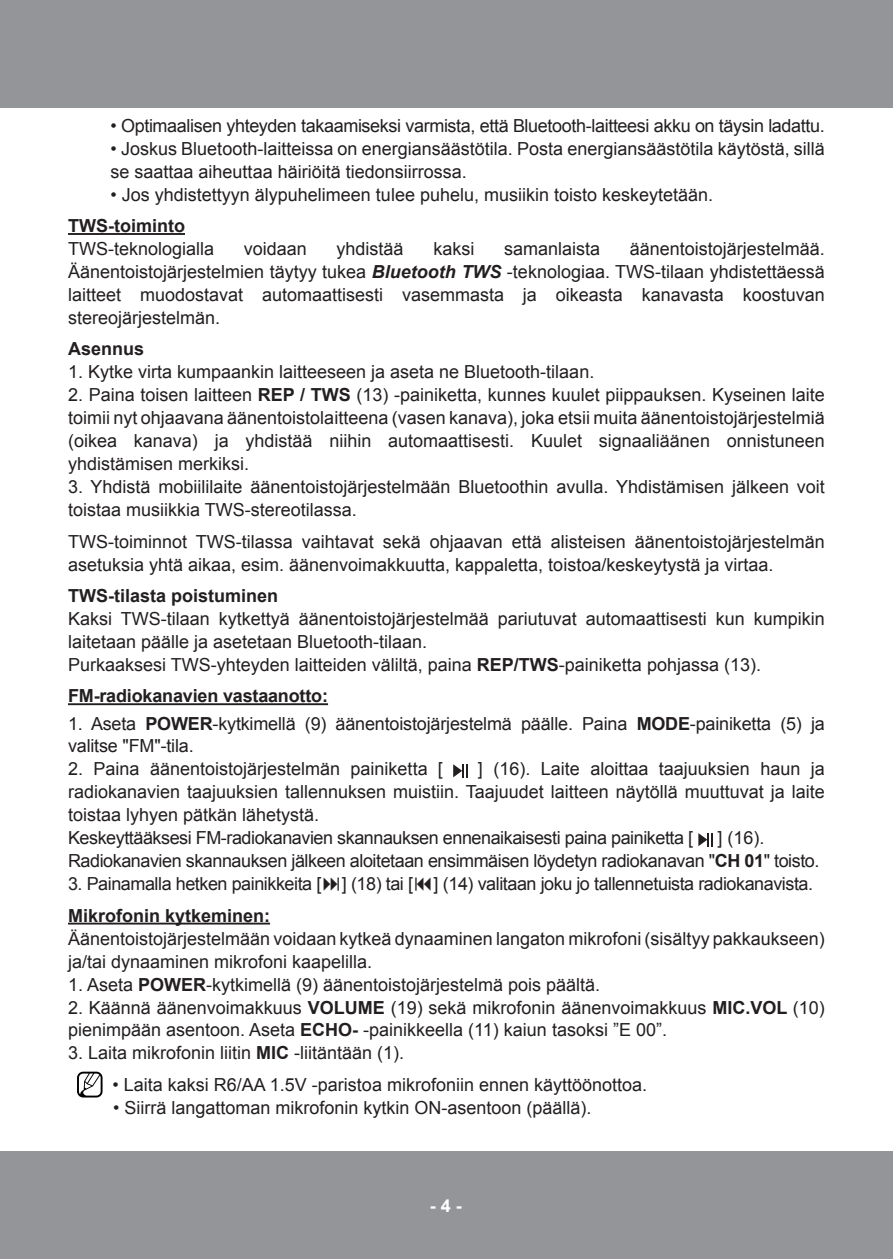
<style>
.page{position:relative;width:893px;height:1259px;background:#fff}
.page>*{position:absolute;margin:0;border:0;box-sizing:border-box;transform-origin:0 0}
.t1{font:18px/23.1px "Arial";color:#231f20}
.t2{font:18px "Arial";letter-spacing:-.025em;color:#231f20}
.t3{font:700 18px "Arial";color:#231f20}
.t4{font:18px "Arial";letter-spacing:-.02em;color:#231f20}
.t5{font:700 18px "Arial";color:#fff}
.s1{font-weight:700;font-style:italic}
.s2{font-weight:700}
</style>
<div class="page">
<div style="left:0;top:0;width:893px;height:108px;background:#939598"></div>
<div style="left:0;top:1151px;width:893px;height:108px;background:#939598"></div>
<hr style="left:68px;top:233px;width:117px;height:2px;background:#231f20">
<hr style="left:68px;top:703px;width:260px;height:2px;background:#231f20">
<hr style="left:68px;top:922px;width:202px;height:2px;background:#231f20">
<svg style="left:453px;top:764px;width:14px;height:13px"></svg>
<svg style="left:698px;top:833px;width:15px;height:13px"></svg>
<svg style="left:77px;top:1071px;width:26px;height:26px"></svg>
<p class="t4" style="left:111px;top:114px;width:716px">• Optimaalisen yhteyden takaamiseksi varmista, että Bluetooth-laitteesi akku on täysin ladattu.</p>
<p class="t1" style="left:111px;top:137px;width:716px">• Joskus Bluetooth-laitteissa on energiansäästötila. Posta energiansäästötila käytöstä, sillä se saattaa aiheuttaa häiriöitä tiedonsiirrossa.</p>
<p class="t1" style="left:111px;top:183px;width:604px">• Jos yhdistettyyn älypuhelimeen tulee puhelu, musiikin toisto keskeytetään.</p>
<p class="t3" style="left:68px;top:214px;width:118px">TWS-toiminto</p>
<p class="t1" style="left:68px;top:237px;width:148px">TWS-teknologialla</p>
<p class="t1" style="left:244px;top:237px;width:65px">voidaan</p>
<p class="t1" style="left:337px;top:237px;width:69px">yhdistää</p>
<p class="t1" style="left:433px;top:237px;width:43px">kaksi</p>
<p class="t1" style="left:504px;top:237px;width:98px">samanlaista</p>
<p class="t1" style="left:68px;top:237px;width:758px;text-align:justify;text-indent:562px">äänentoistojärjestelmää.<br>Äänentoistojärjestelmien täytyy tukea <span class="s1">Bluetooth TWS</span> -teknologiaa. TWS-tilaan yhdistettäessä laitteet muodostavat automaattisesti vasemmasta ja oikeasta kanavasta koostuvan stereojärjestelmän.</p>
<p class="t3" style="left:68px;top:337px;width:78px">Asennus</p>
<p class="t1" style="left:68px;top:361px;width:528px">1. Kytke virta kumpaankin laitteeseen ja aseta ne Bluetooth-tilaan.</p>
<p class="t1" style="left:68px;top:383px;width:758px;text-align:justify">2. Paina toisen laitteen <span class="s2">REP / TWS</span> (13) -painiketta, kunnes kuulet piippauksen. Kyseinen laite toimii nyt ohjaavana äänentoistolaitteena (vasen kanava), joka etsii muita äänentoistojärjestelmiä (oikea kanava) ja yhdistää niihin automaattisesti. Kuulet signaaliäänen onnistuneen yhdistämisen merkiksi.</p>
<p class="t1" style="left:68px;top:475px;width:758px">3. Yhdistä mobiililaite äänentoistojärjestelmään Bluetoothin avulla. Yhdistämisen jälkeen voit toistaa musiikkia TWS-stereotilassa.</p>
<p class="t1" style="left:68px;top:530px;width:758px">TWS-toiminnot TWS-tilassa vaihtavat sekä ohjaavan että alisteisen äänentoistojärjestelmän asetuksia yhtä aikaa, esim. äänenvoimakkuutta, kappaletta, toistoa/keskeytystä ja virtaa.</p>
<p class="t3" style="left:68px;top:584px;width:212px">TWS-tilasta poistuminen</p>
<p class="t1" style="left:68px;top:607px;width:758px">Kaksi TWS-tilaan kytkettyä äänentoistojärjestelmää pariutuvat automaattisesti kun kumpikin laitetaan päälle ja asetetaan Bluetooth-tilaan.</p>
<p class="t1" style="left:68px;top:653px;width:694px">Purkaaksesi TWS-yhteyden laitteiden väliltä, paina <span class="s2">REP/TWS</span>-painiketta pohjassa (13).</p>
<p class="t3" style="left:68px;top:684px;width:262px">FM-radiokanavien vastaanotto:</p>
<p class="t1" style="left:68px;top:712px;width:758px">1. Aseta <span class="s2">POWER</span>-kytkimellä (9) äänentoistojärjestelmä päälle. Paina <span class="s2">MODE</span>-painiketta (5) ja valitse "FM"-tila.</p>
<p class="t1" style="left:68px;top:758px;width:376px">2. Paina äänentoistojärjestelmän painiketta [</p>
<p class="t1" style="left:68px;top:758px;width:758px;text-align:justify;text-indent:410px">] (16). Laite aloittaa taajuuksien haun ja radiokanavien taajuuksien tallennuksen muistiin. Taajuudet laitteen näytöllä muuttuvat ja laite toistaa lyhyen pätkän lähetystä.</p>
<p class="t2" style="left:68px;top:826px;width:627px">Keskeyttääksesi FM-radiokanavien skannauksen ennenaikaisesti paina painiketta [</p>
<p class="t1" style="left:718px;top:826px;width:49px">] (16).</p>
<p class="t2" style="left:68px;top:849px;width:753px">Radiokanavien skannauksen jälkeen aloitetaan ensimmäisen löydetyn radiokanavan "<span class="s2">CH 01</span>" toisto.</p>
<p class="t2" style="left:68px;top:872px;width:747px">3. Painamalla hetken painikkeita [ ] (18) tai [ ] (14) valitaan joku jo tallennetuista radiokanavista.</p>
<p class="t3" style="left:68px;top:903px;width:204px">Mikrofonin kytkeminen:</p>
<p class="t1" style="left:68px;top:927px;width:758px">Äänentoistojärjestelmään voidaan kytkeä dynaaminen langaton mikrofoni (sisältyy pakkaukseen) ja/tai dynaaminen mikrofoni kaapelilla.</p>
<p class="t1" style="left:68px;top:973px;width:534px">1. Aseta <span class="s2">POWER</span>-kytkimellä (9) äänentoistojärjestelmä pois päältä.</p>
<p class="t1" style="left:68px;top:996px;width:758px">2. Käännä äänenvoimakkuus <span class="s2">VOLUME</span> (19) sekä mikrofonin äänenvoimakkuus <span class="s2">MIC.VOL</span> (10) pienimpään asentoon. Aseta <span class="s2">ECHO-</span> -painikkeella (11) kaiun tasoksi ”E 00”.</p>
<p class="t1" style="left:68px;top:1041px;width:338px">3. Laita mikrofonin liitin <span class="s2">MIC</span> -liitäntään (1).</p>
<p class="t1" style="left:113px;top:1073px;width:536px">• Laita kaksi R6/AA 1.5V -paristoa mikrofoniin ennen käyttöönottoa.</p>
<p class="t1" style="left:113px;top:1096px;width:480px">• Siirrä langattoman mikrofonin kytkin ON-asentoon (päällä).</p>
<p class="t5" style="left:430px;top:1193px;width:34px">- 4 -</p>
</div>
